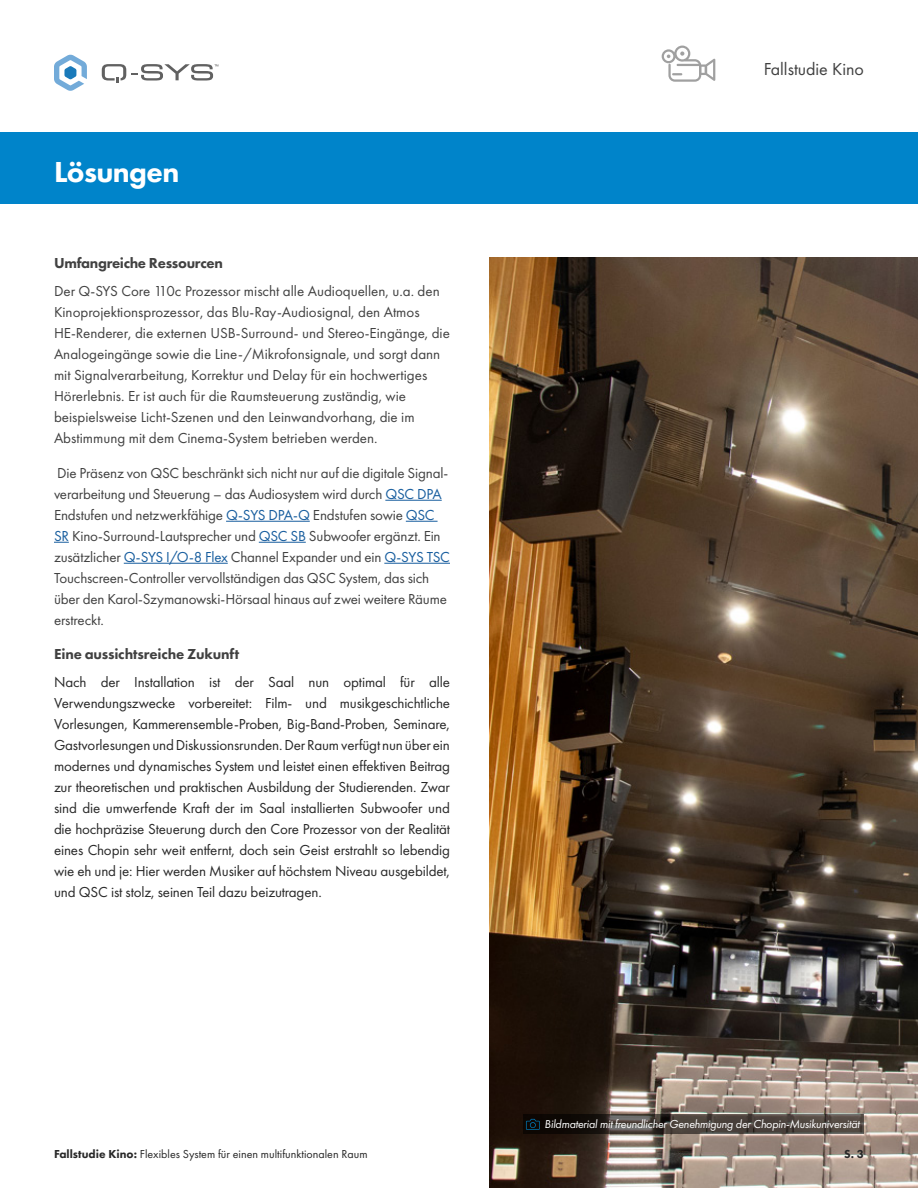
<style>
.page{position:relative;width:918px;height:1188px;background:#fff}
.page>*{position:absolute;margin:0;border:0;box-sizing:border-box;transform-origin:0 0}
.t1{font:800 30px "Futura PT";letter-spacing:-.02em;color:#fff}
.t2{font:18px "Futura PT";color:#414141}
.body_subhead_2021{font:15px/21px "Futura PT";letter-spacing:-.005em;color:#414141}
._2021_body_2{font:15px/21px "Futura PT";letter-spacing:-.01em;color:#282828;text-align:justify}
.body_subhead_2021-2{font:800 15px "Futura PT";letter-spacing:-.01em;color:#414141}
._2021_body_2-2{font:800 15px "Futura PT";letter-spacing:-.02em;color:#414141}
.t3{font:italic 12px "Futura PT";letter-spacing:-.02em;color:#fff}
.t4{font:12px "Futura PT";color:#282828}
.t5{font:800 12px "Futura PT";color:#282828}
.s1{color:#175d9e}
.s2{font-weight:800}
</style>
<div class="page">
<div style="left:0;top:132px;width:918px;height:72px;background:#0084ca"></div>
<img style="left:489px;top:257px;width:429px;height:931px">
<hr style="left:385px;top:500px;width:57px;height:1px;background:#175d9e">
<hr style="left:226px;top:521px;width:84px;height:1px;background:#175d9e">
<hr style="left:406px;top:521px;width:32px;height:1px;background:#175d9e">
<svg style="left:54px;top:542px;width:15px;height:1px"></svg>
<hr style="left:259px;top:542px;width:47px;height:1px;background:#175d9e">
<hr style="left:124px;top:563px;width:104px;height:1px;background:#175d9e">
<hr style="left:384px;top:563px;width:66px;height:1px;background:#175d9e">
<svg style="left:524px;top:1115px;width:340px;height:19px;background:#403934"></svg>
<svg style="left:526px;top:1119px;width:14px;height:11px"></svg>
<svg style="left:662px;top:46px;width:53px;height:36px"></svg>
<svg style="left:54px;top:54px;width:33px;height:37px"></svg>
<svg style="left:102px;top:64px;width:116px;height:18px"></svg>
<p class="t1" style="left:54px;top:153px;width:127px">Lösungen</p>
<p class="_2021_body_2-2" style="left:54px;top:254px;width:170px">Umfangreiche Ressourcen</p>
<p class="body_subhead_2021" style="left:54px;top:281px;width:397px">Der Q-SYS Core 110c Prozessor mischt alle Audioquellen, u.a. den Kinoprojektionsprozessor, das Blu-Ray-Audiosignal, den Atmos HE-Renderer, die externen USB-Surround- und Stereo-Eingänge, die Analogeingänge sowie die Line-/Mikrofonsignale, und sorgt dann mit Signalverarbeitung, Korrektur und Delay für ein hochwertiges Hörerlebnis. Er ist auch für die Raumsteuerung zuständig, wie beispielsweise Licht-Szenen und den Leinwandvorhang, die im Abstimmung mit dem Cinema-System betrieben werden.</p>
<p class="body_subhead_2021" style="left:54px;top:462px;width:397px">Die Präsenz von QSC beschränkt sich nicht nur auf die digitale Signal&shy;verarbeitung und Steuerung – das Audiosystem wird durch <span class="s1">QSC DPA </span>Endstufen und netzwerkfähige <span class="s1">Q-SYS DPA-Q</span> Endstufen sowie <span class="s1">QSC SR</span> Kino-Surround-Lautsprecher und <span class="s1">QSC SB</span> Subwoofer ergänzt. Ein zusätzlicher <span class="s1">Q-SYS I/O-8 Flex</span> Channel Expander und ein <span class="s1">Q-SYS TSC </span>Touchscreen-Controller vervollständigen das QSC System, das sich über den Karol-Szymanowski-Hörsaal hinaus auf zwei weitere Räume erstreckt.</p>
<p class="body_subhead_2021-2" style="left:54px;top:645px;width:187px">Eine aussichtsreiche Zukunft</p>
<p class="_2021_body_2" style="left:54px;top:671px;width:398px">Nach der Installation ist der Saal nun optimal für alle Verwendungszwecke vorbereitet: Film- und musikgeschichtliche Vorlesungen, Kammerensemble-Proben, Big-Band-Proben, Seminare, Gastvorlesungen und Diskussionsrunden. Der Raum verfügt nun über ein modernes und dynamisches System und leistet einen effektiven Beitrag zur theoretischen und praktischen Ausbildung der Studierenden. Zwar sind die umwerfende Kraft der im Saal installierten Subwoofer und die hochpräzise Steuerung durch den Core Prozessor von der Realität eines Chopin sehr weit entfernt, doch sein Geist erstrahlt so lebendig wie eh und je: Hier werden Musiker auf höchstem Niveau ausgebildet, und QSC ist stolz, seinen Teil dazu beizutragen.</p>
<p class="t2" style="left:764px;top:58px;width:102px">Fallstudie Kino</p>
<p class="t3" style="left:545px;top:1117px;width:317px">Bildmaterial mit freundlicher Genehmigung der Chopin-Musikuniversität</p>
<p class="t4" style="left:54px;top:1147px;width:315px"><span class="s2">Fallstudie Kino:</span> Flexibles System für einen multifunktionalen Raum</p>
<p class="t5" style="left:844px;top:1147px;width:21px">S. 3</p>
</div>
